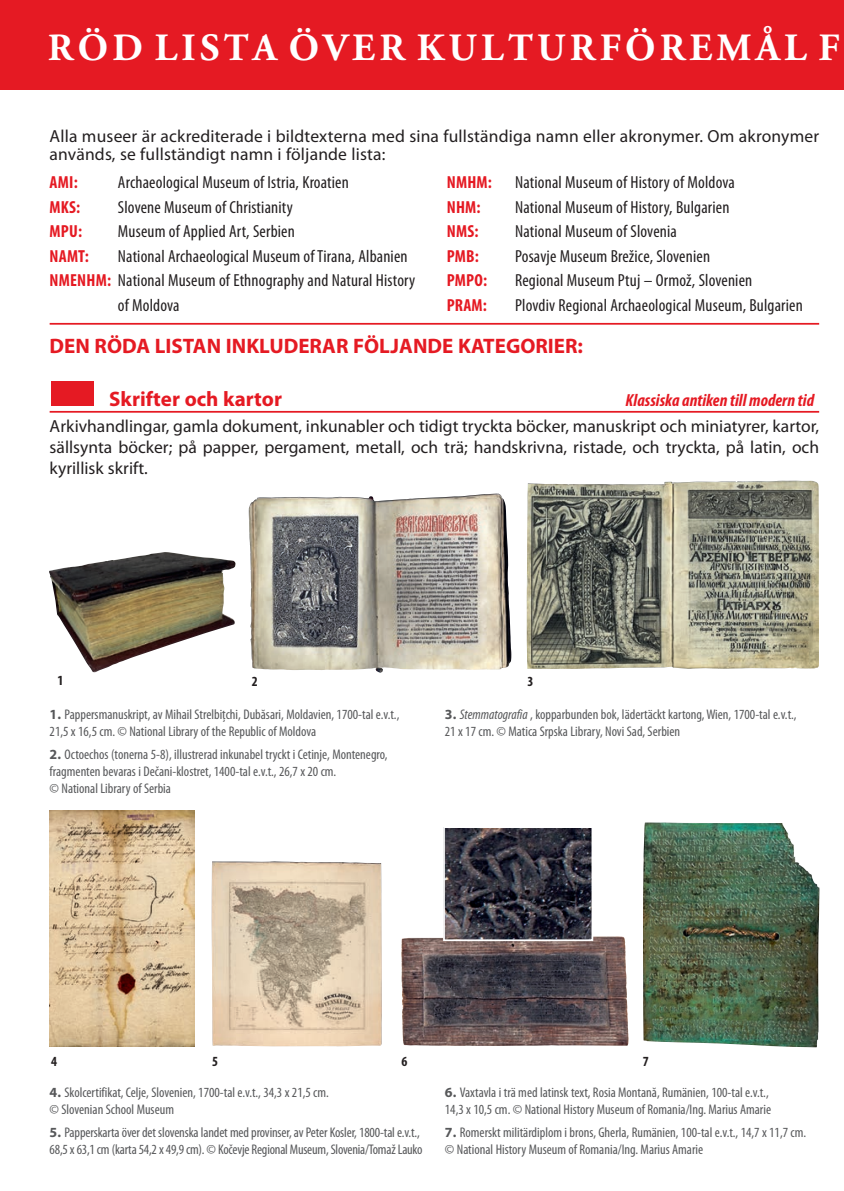
<style>
.page{position:relative;width:844px;height:1191px;background:#fff}
.page>*{position:absolute;margin:0;border:0;box-sizing:border-box;transform-origin:0 0}
.t1{font:700 38.5px "Adobe Garamond Pro";letter-spacing:.11em;color:#fff}
.t2{font:700 21px "Myriad Pro";color:#e51a23}
.t3{font:condensed 17.5px "Myriad Pro";letter-spacing:.01em;color:#231f20}
.t4{font:17.5px/21px "Myriad Pro";letter-spacing:.01em;color:#231f20;text-align:justify}
.t5{font:700 condensed 17.5px "Myriad Pro";letter-spacing:.01em;color:#e51a23}
.t6{font:italic 700 condensed 17.5px "Myriad Pro";color:#e51a23}
.t7{font:condensed 14px/16.8px "Myriad Pro";color:#57585a}
.t8{font:700 condensed 14px "Myriad Pro";color:#231f20}
.s1{font-weight:700;color:#e51a23}
.s2{font-weight:700;font-stretch:normal}
.s3{font-style:italic}
</style>
<div class="page">
<div style="left:0;top:0;width:843px;height:89px;background:#e51a23"></div>
<hr style="left:50px;top:411px;width:769px;height:2px;background:#e51a23">
<div style="left:51px;top:381px;width:43px;height:25px;background:#e51a23"></div>
<img style="left:249px;top:494px;width:241px;height:176px">
<img style="left:50px;top:810px;width:145px;height:236px">
<img style="left:211px;top:861px;width:171px;height:185px">
<img style="left:49px;top:552px;width:187px;height:121px">
<img style="left:401px;top:936px;width:227px;height:109px">
<img style="left:643px;top:822px;width:176px;height:225px">
<img style="left:526px;top:481px;width:292px;height:188px">
<img style="left:446px;top:829px;width:144px;height:109px">
<div style="left:443px;top:826px;width:150px;height:115px;border:2px solid #fff"></div>
<hr style="left:50px;top:323px;width:769px;height:2px;background:#e51a23">
<h1 class="t1" style="left:48px;top:26px;width:792px">RÖD LISTA ÖVER KULTURFÖREMÅL F</h1>
<p class="t4" style="left:50px;top:128px;width:770px;line-height:17.5px">Alla museer är ackrediterade i bildtexterna med sina fullständiga namn eller akronymer. Om akronymer används, se fullständigt namn i följande lista:</p>
<p class="t5" style="left:50px;top:173px;width:30px">AMI:</p>
<p class="t3" style="left:118px;top:173px;width:232px">Archaeological Museum of Istria, Kroatien</p>
<p class="t5" style="left:50px;top:197px;width:32px">MKS:</p>
<p class="t3" style="left:118px;top:197px;width:176px">Slovene Museum of Christianity</p>
<p class="t5" style="left:50px;top:222px;width:34px">MPU:</p>
<p class="t3" style="left:118px;top:222px;width:178px">Museum of Applied Art, Serbien</p>
<p class="t5" style="left:50px;top:246px;width:41px">NAMT:</p>
<p class="t3" style="left:118px;top:246px;width:291px">National Archaeological Museum of Tirana, Albanien</p>
<p class="t3" style="left:50px;top:271px;width:367px"><span class="s1">NMENHM:</span> National Museum of Ethnography and Natural History</p>
<p class="t3" style="left:118px;top:295px;width:63px">of Moldova</p>
<p class="t5" style="left:446px;top:173px;width:47px">NMHM:</p>
<p class="t3" style="left:515px;top:173px;width:221px">National Museum of History of Moldova</p>
<p class="t5" style="left:446px;top:197px;width:35px">NHM:</p>
<p class="t3" style="left:515px;top:197px;width:216px">National Museum of History, Bulgarien</p>
<p class="t5" style="left:446px;top:222px;width:33px">NMS:</p>
<p class="t3" style="left:515px;top:222px;width:163px">National Museum of Slovenia</p>
<p class="t5" style="left:446px;top:246px;width:34px">PMB:</p>
<p class="t3" style="left:515px;top:246px;width:196px">Posavje Museum Brežice, Slovenien</p>
<p class="t5" style="left:446px;top:271px;width:42px">PMPO:</p>
<p class="t3" style="left:515px;top:271px;width:239px">Regional Museum Ptuj – Ormož, Slovenien</p>
<p class="t5" style="left:446px;top:295px;width:42px">PRAM:</p>
<p class="t3" style="left:515px;top:295px;width:289px">Plovdiv Regional Archaeological Museum, Bulgarien</p>
<h2 class="t2" style="left:50px;top:334px;width:534px">DEN RÖDA LISTAN INKLUDERAR FÖLJANDE KATEGORIER:</h2>
<h2 class="t2" style="left:109px;top:387px;width:174px">Skrifter och kartor</h2>
<p class="t6" style="left:625px;top:390px;width:190px">Klassiska antiken till modern tid</p>
<p class="t4" style="left:50px;top:415px;width:770px">Arkivhandlingar, gamla dokument, inkunabler och tidigt tryckta böcker, manuskript och miniatyrer, kartor, sällsynta böcker; på papper, pergament, metall, och trä; handskrivna, ristade, och tryckta, på latin, och kyrillisk skrift.</p>
<p class="t8" style="left:57px;top:672px;width:7px">1</p>
<p class="t8" style="left:252px;top:673px;width:7px">2</p>
<p class="t8" style="left:527px;top:673px;width:7px">3</p>
<p class="t7" style="left:50px;top:706px;width:351px"><span class="s2">1.</span> Pappersmanuskript, av Mihail Strelbiţchi, Dubăsari, Moldavien, 1700-tal e.v.t.,<br>21,5 x 16,5 cm. © National Library of the Republic of Moldova</p>
<p class="t7" style="left:50px;top:746px;width:339px"><span class="s2">2.</span> Octoechos (tonerna 5-8), illustrerad inkunabel tryckt i Cetinje, Montenegro, fragmenten bevaras i Dečani-klostret, 1400-tal e.v.t., 26,7 x 20 cm.<br>© National Library of Serbia</p>
<p class="t7" style="left:445px;top:706px;width:353px"><span class="s2">3.</span> <span class="s3">Stemmatografia</span> , kopparbunden bok, lädertäckt kartong, Wien, 1700-tal e.v.t.,<br>21 x 17 cm. © Matica Srpska Library, Novi Sad, Serbien</p>
<p class="t8" style="left:51px;top:1053px;width:7px">4</p>
<p class="t8" style="left:212px;top:1053px;width:7px">5</p>
<p class="t8" style="left:401px;top:1053px;width:7px">6</p>
<p class="t8" style="left:642px;top:1053px;width:7px">7</p>
<p class="t7" style="left:50px;top:1084px;width:281px"><span class="s2">4.</span> Skolcertifikat, Celje, Slovenien, 1700-tal e.v.t., 34,3 x 21,5 cm. © Slovenian School Museum</p>
<p class="t7" style="left:50px;top:1124px;width:374px"><span class="s2">5.</span> Papperskarta över det slovenska landet med provinser, av Peter Kosler, 1800-tal e.v.t.,<br>68,5 x 63,1 cm (karta 54,2 x 49,9 cm). © Kočevje Regional Museum, Slovenia/Tomaž Lauko</p>
<p class="t7" style="left:445px;top:1084px;width:327px"><span class="s2">6.</span> Vaxtavla i trä med latinsk text, Rosia Montană, Rumänien, 100-tal e.v.t.,<br>14,3 x 10,5 cm. © National History Museum of Romania/Ing. Marius Amarie</p>
<p class="t7" style="left:445px;top:1124px;width:363px"><span class="s2">7.</span> Romerskt militärdiplom i brons, Gherla, Rumänien, 100-tal e.v.t., 14,7 x 11,7 cm. © National History Museum of Romania/Ing. Marius Amarie</p>
</div>
